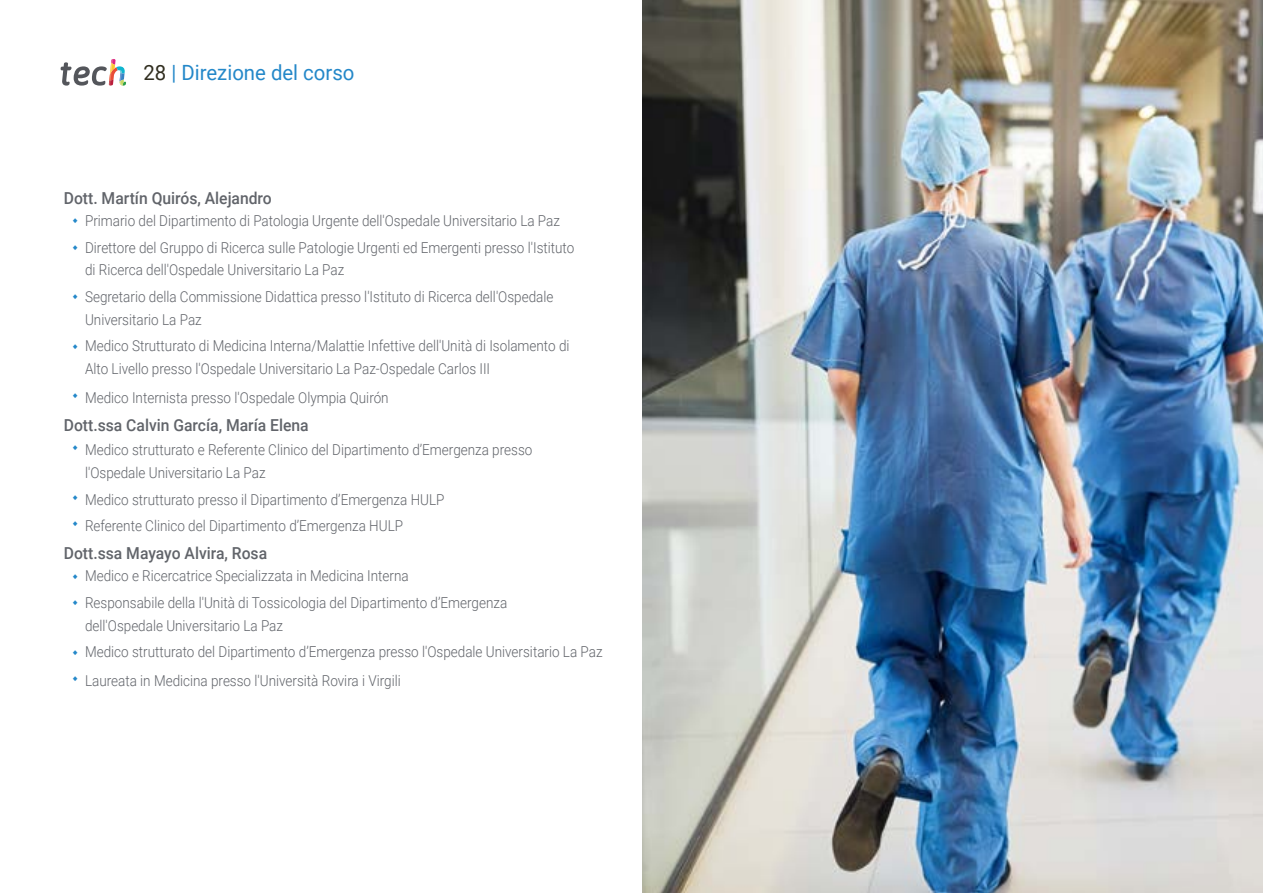
<style>
.page{position:relative;width:1263px;height:893px;background:#fff}
.page>*{position:absolute;margin:0;border:0;box-sizing:border-box;transform-origin:0 0}
.t1{font:21px "Roboto";color:#2488c9}
.t2{font:500 16.5px "Roboto";color:#61646a;scale:.95 1}
.t3{font:300 15px/26.7px "Roboto";color:#61646a;scale:.9 1}
.s1{color:#312e20}
</style>
<div class="page">
<svg style="left:61px;top:59px;width:65px;height:27px"></svg>
<img style="left:642px;top:0;width:621px;height:893px">
<h1 class="t1" style="left:144px;top:57px;width:213px"><span class="s1">28</span> | Direzione del corso</h1>
<p class="t2" style="left:64px;top:186px;width:220px">Dott. Martín Quirós, Alejandro</p>
<p class="t3" style="left:85px;top:207px;width:545px">Primario del Dipartimento di Patologia Urgente dell'Ospedale Universitario La Paz<br>Direttore del Gruppo di Ricerca sulle Patologie Urgenti ed Emergenti presso l'Istituto</p>
<p class="t3" style="left:85px;top:256px;width:522px">di Ricerca dell'Ospedale Universitario La Paz<br>Segretario della Commissione Didattica presso l'Istituto di Ricerca dell'Ospedale</p>
<p class="t3" style="left:85px;top:305px;width:540px">Universitario La Paz<br>Medico Strutturato di Medicina Interna/Malattie Infettive dell'Unità di Isolamento di</p>
<p class="t3" style="left:85px;top:353px;width:452px;line-height:29px">Alto Livello presso l'Ospedale Universitario La Paz-Ospedale Carlos III<br>Medico Internista presso l'Ospedale Olympia Quirón</p>
<p class="t2" style="left:64px;top:413px;width:259px">Dott.ssa Calvin García, María Elena</p>
<p class="t3" style="left:85px;top:438px;width:498px;line-height:22.5px">Medico strutturato e Referente Clinico del Dipartimento d’Emergenza presso l'Ospedale Universitario La Paz</p>
<p class="t3" style="left:85px;top:485px;width:401px">Medico strutturato presso il Dipartimento d’Emergenza HULP<br>Referente Clinico del Dipartimento d’Emergenza HULP</p>
<p class="t2" style="left:64px;top:542px;width:216px">Dott.ssa Mayayo Alvira, Rosa</p>
<p class="t3" style="left:85px;top:562px;width:471px">Medico e Ricercatrice Specializzata in Medicina Interna<br>Responsabile della l'Unità di Tossicologia del Dipartimento d’Emergenza</p>
<p class="t3" style="left:85px;top:611px;width:577px">dell'Ospedale Universitario La Paz<br>Medico strutturato del Dipartimento d’Emergenza presso l'Ospedale Universitario La Paz</p>
<p class="t3" style="left:85px;top:667px;width:352px">Laureata in Medicina presso l'Università Rovira i Virgili</p>
</div>
